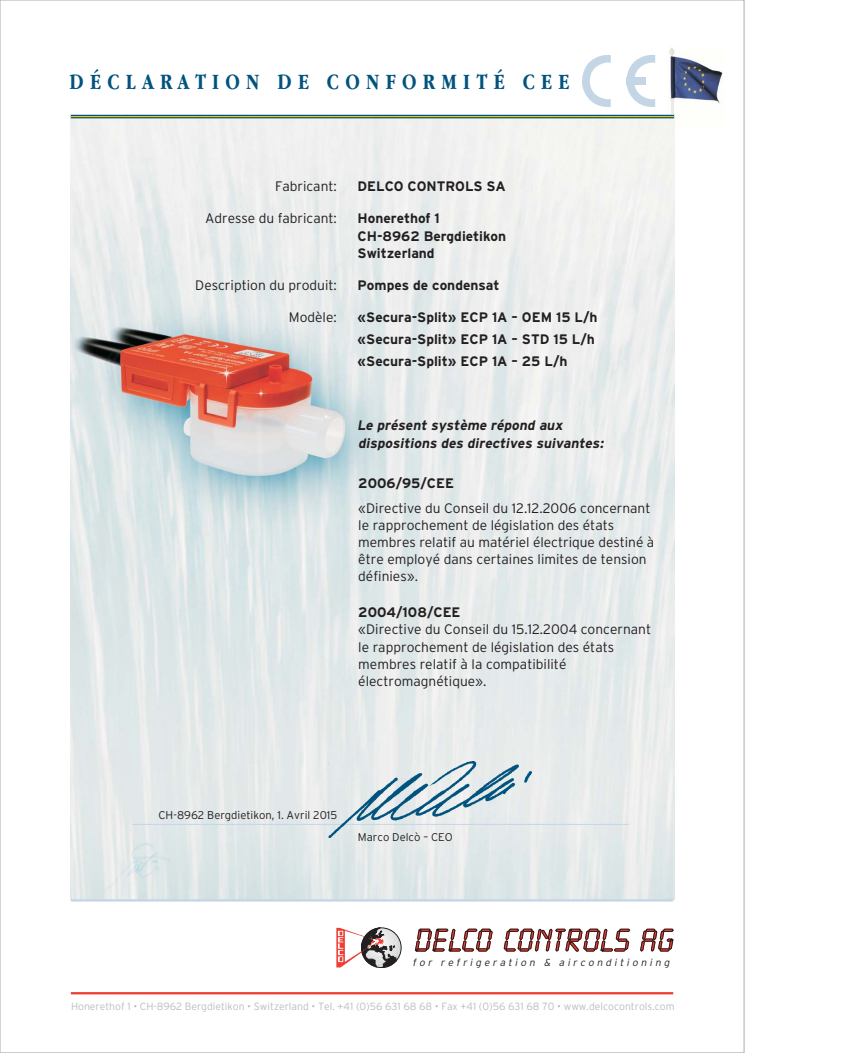
<style>
.page{position:relative;width:865px;height:1053px;background:#fff}
.page>*{position:absolute;margin:0;border:0;box-sizing:border-box;transform-origin:0 0}
.t1{font:700 22.62px "Apple Garamond";letter-spacing:.28em;color:#00537e}
.t2{font:300 13.75px/17.2px "Interstate";color:#231f20}
.t3{font:700 13.75px/17.9px "Interstate";color:#231f20}
.t4{font:italic 700 13.75px/17.2px "Interstate";color:#231f20}
.t5{font:300 11.25px "Interstate";color:#231f20}
.t6{font:300 10.5px "Interstate";color:#bbbdc0}
.t7{font:italic 300 10.12px "Interstate";color:#231f20}
</style>
<div class="page">
<img style="left:667px;top:48px;width:56px;height:67px">
<img style="left:71px;top:115px;width:604px;height:785px">
<hr style="left:71px;top:115px;width:603px;height:3px;background:#00537e">
<svg style="left:582px;top:55px;width:29px;height:52px"></svg>
<svg style="left:626px;top:55px;width:29px;height:52px"></svg>
<div style="left:627px;top:77px;width:19px;height:8px;background:#c4d6e5"></div>
<hr style="left:71px;top:992px;width:602px;height:2px;background:#ef3e33">
<svg style="left:336px;top:927px;width:65px;height:40px"></svg>
<svg style="left:415px;top:928px;width:78px;height:23px"></svg>
<svg style="left:504px;top:928px;width:126px;height:23px"></svg>
<svg style="left:640px;top:928px;width:34px;height:23px"></svg>
<hr style="left:71px;top:899px;width:602px;height:2px;background:#c4d6e5">
<hr style="left:132px;top:824px;width:496px;height:1px;background:#c4d6e5">
<img style="left:328px;top:761px;width:203px;height:76px">
<hr style="left:71px;top:116px;width:603px;height:1px;background:#ffd200">
<h1 class="t1" style="left:70px;top:72px;width:501px">DÉCLARATION DE CONFORMITÉ CEE</h1>
<p class="t2" style="left:275px;top:179px;width:63px">Fabricant:</p>
<p class="t3" style="left:358px;top:178px;width:150px">DELCO CONTROLS SA</p>
<p class="t2" style="left:205px;top:211px;width:133px">Adresse du fabricant:</p>
<p class="t3" style="left:358px;top:210px;width:150px">Honerethof 1<br>CH-8962 Bergdietikon<br>Switzerland</p>
<p class="t2" style="left:195px;top:278px;width:143px">Description du produit:</p>
<p class="t3" style="left:358px;top:277px;width:143px">Pompes de condensat</p>
<p class="t2" style="left:289px;top:310px;width:49px">Modèle:</p>
<p class="t3" style="left:358px;top:307px;width:241px;line-height:22px">«Secura-Split» ECP 1A – OEM 15 L/h «Secura-Split» ECP 1A – STD 15 L/h «Secura-Split» ECP 1A – 25 L/h</p>
<p class="t4" style="left:357px;top:418px;width:250px">Le présent système répond aux dispositions des directives suivantes:</p>
<p class="t3" style="left:358px;top:475px;width:97px">2006/95/CEE</p>
<p class="t2" style="left:358px;top:500px;width:298px">«Directive du Conseil du 12.12.2006 concernant le rapprochement de législation des états membres relatif au matériel électrique destiné à être employé dans certaines limites de tension définies».</p>
<p class="t3" style="left:358px;top:604px;width:104px">2004/108/CEE</p>
<p class="t2" style="left:358px;top:622px;width:294px">«Directive du Conseil du 15.12.2004 concernant le rapprochement de législation des états membres relatif à la compatibilité électromagnétique».</p>
<p class="t5" style="left:159px;top:810px;width:180px">CH-8962 Bergdietikon, 1. Avril 2015</p>
<p class="t5" style="left:358px;top:832px;width:96px">Marco Delcò – CEO</p>
<p class="t7" style="left:412px;top:959px;width:260px">for refrigeration &amp; airconditioning</p>
<p class="t6" style="left:71px;top:1002px;width:605px">Honerethof 1 • CH-8962 Bergdietikon • Switzerland • Tel. +41 (0)56 631 68 68 • Fax +41 (0)56 631 68 70 • www.delcocontrols.com</p>
</div>
